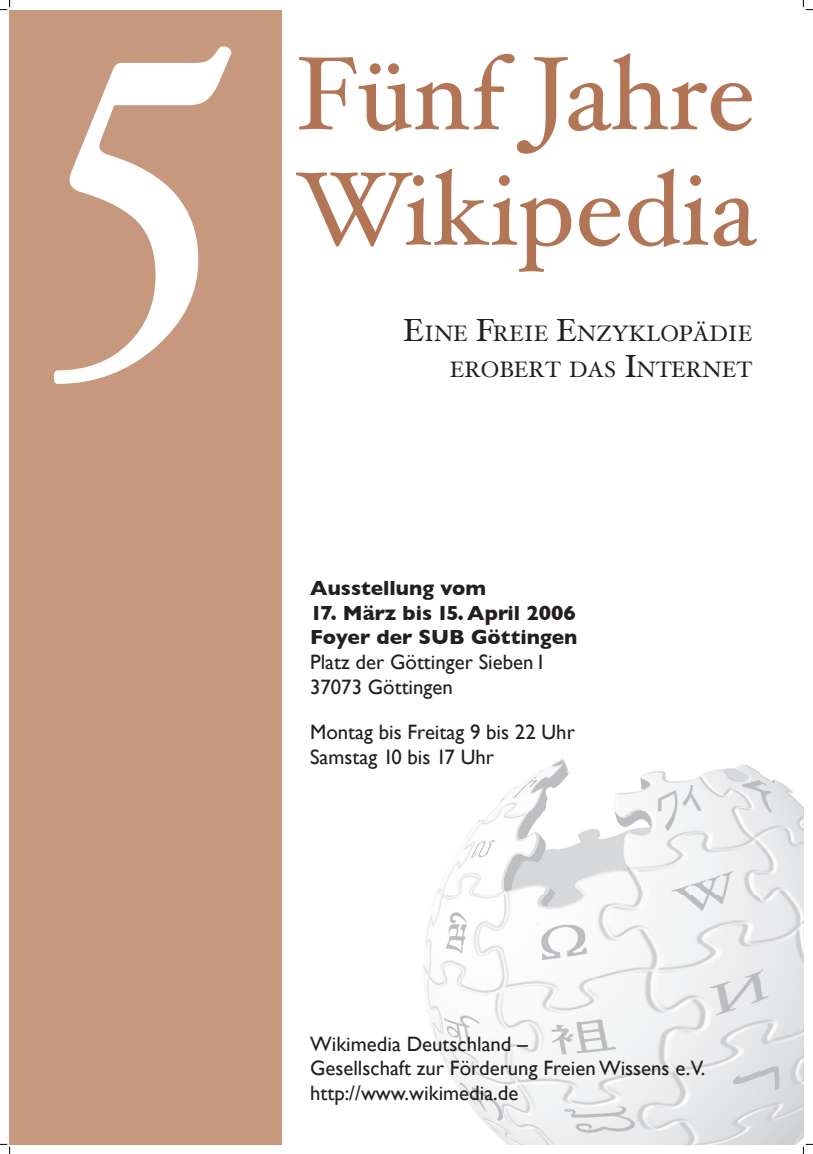
<style>
.page{position:relative;width:813px;height:1154px;background:#fff}
.page>*{position:absolute;margin:0;border:0;box-sizing:border-box;transform-origin:0 0}
.t1{font:480px "Hoefler Text";color:#fff}
.t2{font:104px "Hoefler Text";color:#b27656}
.t3{font:22.4px/36.8px "Hoefler Text";color:#231f20;text-align:right}
.t4{font:20.8px/24.8px "Gill Sans";color:#231f20}
.t5{font:700 20.8px/24.8px "Gill Sans";color:#231f20}
.s1{font-size:32px}
</style>
<div class="page">
<img style="left:423px;top:759px;width:380px;height:384px">
<div style="left:10px;top:10px;width:272px;height:1133px;background:#c6987d"></div>
<svg style="left:0;top:0;width:11px;height:11px"></svg>
<svg style="left:803px;top:0;width:10px;height:11px"></svg>
<svg style="left:0;top:1143px;width:11px;height:10px"></svg>
<svg style="left:803px;top:1143px;width:10px;height:10px"></svg>
<h1 class="t1" style="left:46px;top:-171px;width:199px">5</h1>
<h2 class="t2" style="left:296px;top:32px;width:461px">Fünf Jahre</h2>
<h2 class="t2" style="left:296px;top:147px;width:462px">Wikipedia</h2>
<p class="t3" style="left:403px;top:314px;width:351px"><span class="s1">E</span>INE <span class="s1">F</span>REIE <span class="s1">E</span>NZYKLOPÄDIE<br>EROBERT DAS <span class="s1">I</span>NTERNET</p>
<p class="t5" style="left:310px;top:575px;width:177px">Ausstellung vom</p>
<p class="t5" style="left:310px;top:599px;width:269px">17. März bis 15. April 2006<br>Foyer der SUB Göttingen</p>
<p class="t4" style="left:310px;top:649px;width:237px">Platz der Göttinger Sieben 1<br>37073 Göttingen</p>
<p class="t4" style="left:310px;top:719px;width:266px">Montag bis Freitag 9 bis 22 Uhr<br>Samstag 10 bis 17 Uhr</p>
<p class="t4" style="left:310px;top:1030px;width:397px">Wikimedia Deutschland –<br>Gesellschaft zur Förderung Freien Wissens e.V. http://www.wikimedia.de</p>
</div>
